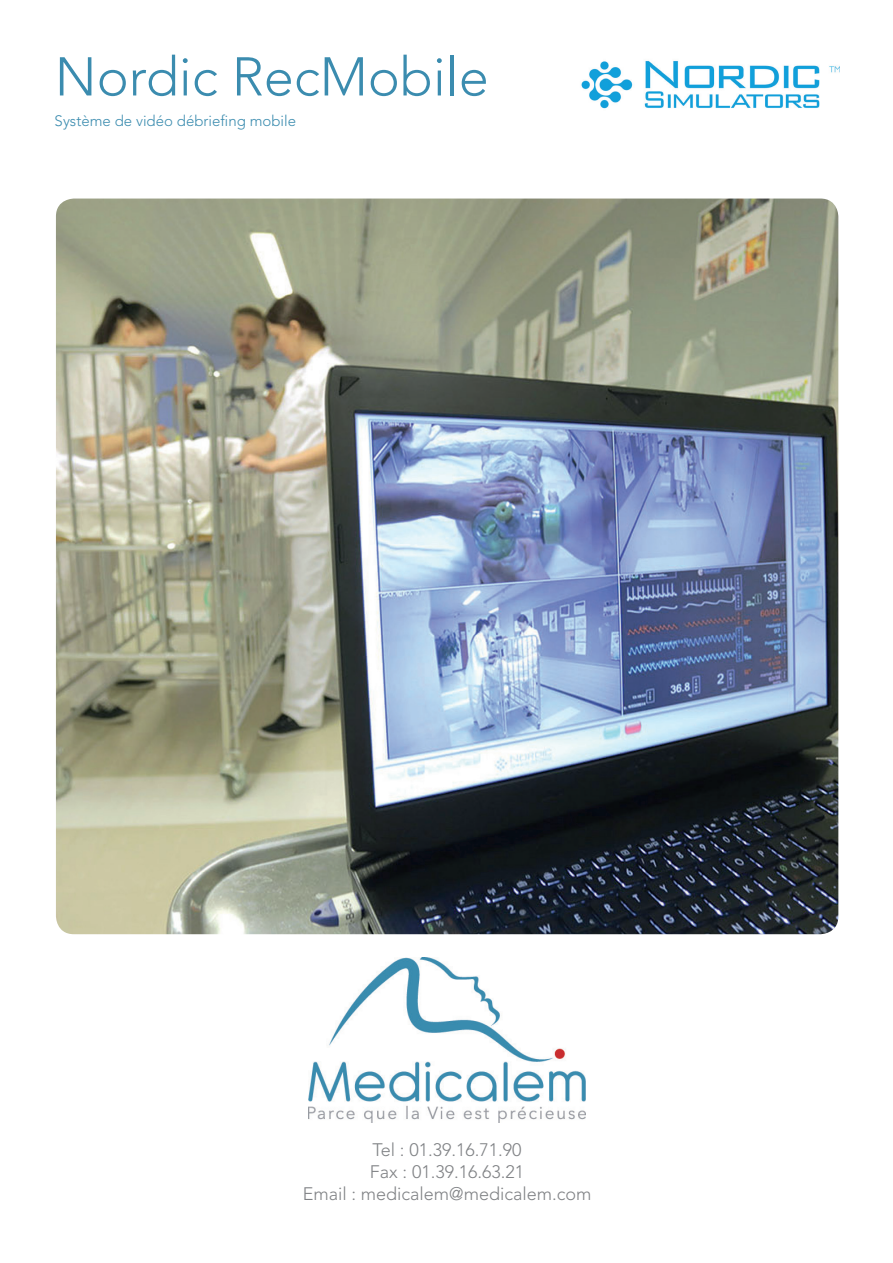
<style>
.page{position:relative;width:893px;height:1263px;background:#fff}
.page>*{position:absolute;margin:0;border:0;box-sizing:border-box;transform-origin:0 0}
.t1{font:300 54px "Avenir LT Std";color:#3b8caf}
.t2{font:300 18px "Avenir LT Std";color:#808285}
.t3{font:300 15px "Avenir LT Std";color:#3b8caf}
</style>
<div class="page">
<img style="left:56px;top:199px;width:782px;height:735px">
<img style="left:581px;top:60px;width:259px;height:49px">
<img style="left:309px;top:957px;width:276px;height:165px">
<p class="t1" style="left:55px;top:45px;width:436px">Nordic RecMobile</p>
<p class="t3" style="left:55px;top:112px;width:243px">Système de vidéo débriefing mobile</p>
<p class="t2" style="left:373px;top:1139px;width:151px">Tel : 01.39.16.71.90</p>
<p class="t2" style="left:370px;top:1161px;width:156px">Fax : 01.39.16.63.21</p>
<p class="t2" style="left:303px;top:1183px;width:290px">Email : medicalem@medicalem.com</p>
</div>
